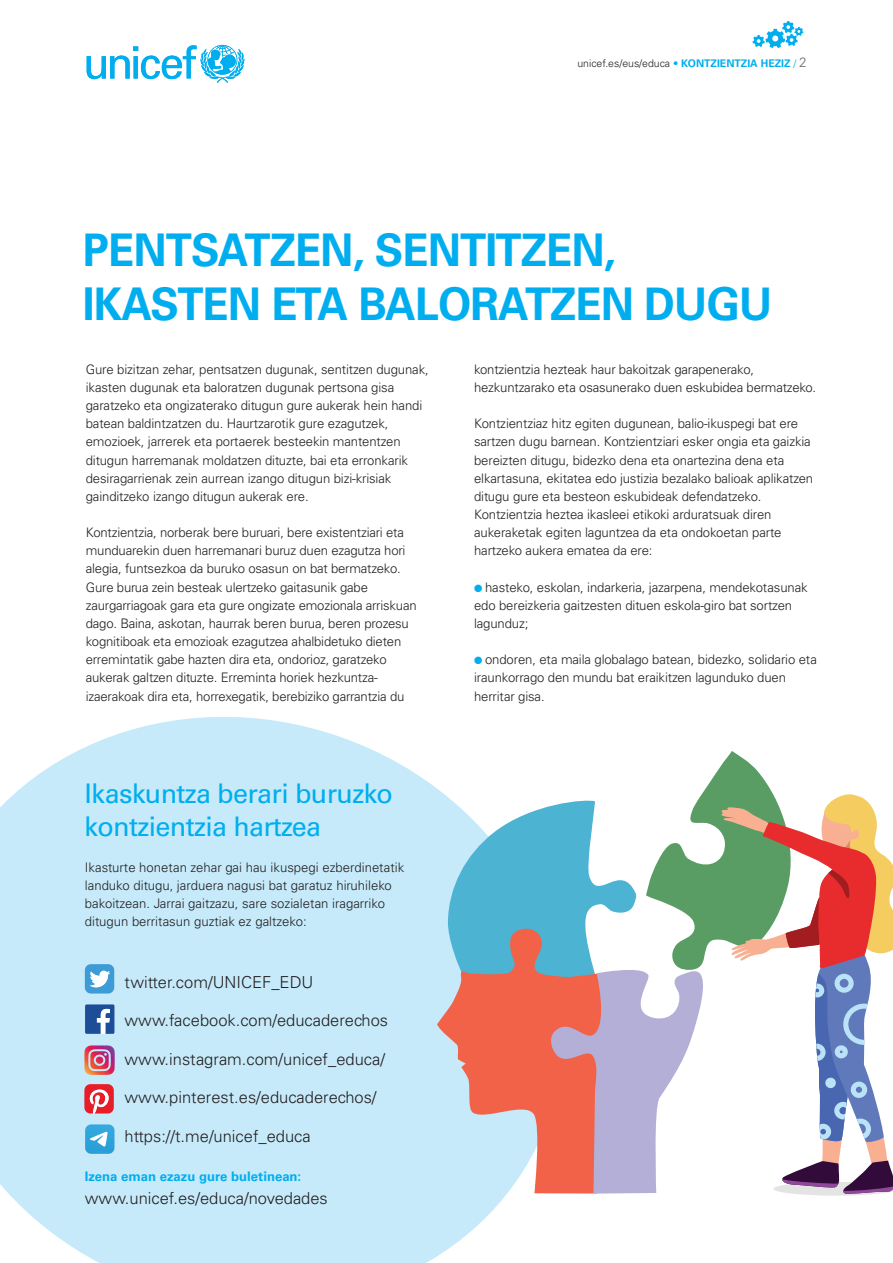
<style>
.page{position:relative;width:893px;height:1263px;background:#fff}
.page>*{position:absolute;margin:0;border:0;box-sizing:border-box;transform-origin:0 0}
.t1{font:700 45px/54px "Univers";letter-spacing:-.02em;color:#00aeef;scale:.95 1}
.t2{font:27px/32.4px "Univers";letter-spacing:-.025em;color:#00aeef}
.t3{font:300 16.5px "Univers";color:#231f20}
.t4{font:300 13.2px/18.1px "Univers";letter-spacing:-.01em;color:#231f20}
.t5{font:700 13.2px "Univers";color:#00aeef}
.t6{font:300 10.5px "Univers";color:#231f20}
.s1{color:#00aeef}
.s2{font-weight:700;color:#00aeef}
.s3{font-size:13.5px;color:#6c6d70}
</style>
<div class="page">
<svg style="left:0;top:717px;width:505px;height:546px;background:#caebfa"></svg>
<svg style="left:753px;top:21px;width:50px;height:27px"></svg>
<svg style="left:87px;top:45px;width:157px;height:38px"></svg>
<svg style="left:85px;top:1004px;width:29px;height:30px"></svg>
<svg style="left:84px;top:1045px;width:31px;height:30px"></svg>
<svg style="left:84px;top:1084px;width:30px;height:29px"></svg>
<svg style="left:85px;top:964px;width:29px;height:29px"></svg>
<div style="left:437px;top:928px;width:11px;height:265px;background:#c6eafa"></div>
<svg style="left:448px;top:751px;width:445px;height:445px"></svg>
<svg style="left:85px;top:1124px;width:30px;height:30px"></svg>
<p class="t6" style="left:577px;top:59px;width:231px">unicef.es/eus/educa <span class="s1">•</span> <span class="s2">KONTZIENTZIA HEZIZ</span> <span class="s1">/</span> <span class="s3">2</span></p>
<p class="t1" style="left:83px;top:227px;width:727px">PENTSATZEN, SENTITZEN,<br>IKASTEN ETA BALORATZEN DUGU</p>
<p class="t4" style="left:86px;top:361px;width:344px">Gure bizitzan zehar, pentsatzen dugunak, sentitzen dugunak, ikasten dugunak eta baloratzen dugunak pertsona gisa garatzeko eta ongizaterako ditugun gure aukerak hein handi batean baldintzatzen du. Haurtzarotik gure ezagutzek, emozioek, jarrerek eta portaerek besteekin mantentzen ditugun harremanak moldatzen dituzte, bai eta erronkarik desiragarrienak zein aurrean izango ditugun bizi-krisiak gainditzeko izango ditugun aukerak ere.</p>
<p class="t4" style="left:86px;top:525px;width:332px">Kontzientzia, norberak bere buruari, bere existentziari eta munduarekin duen harremanari buruz duen ezagutza hori alegia, funtsezkoa da buruko osasun on bat bermatzeko.<br>Gure burua zein besteak ulertzeko gaitasunik gabe zaurgarriagoak gara eta gure ongizate emozionala arriskuan dago. Baina, askotan, haurrak beren burua, beren prozesu kognitiboak eta emozioak ezagutzea ahalbidetuko dieten erremintatik gabe hazten dira eta, ondorioz, garatzeko aukerak galtzen dituzte. Erreminta horiek hezkuntza&shy;izaerakoak dira eta, horrexegatik, berebiziko garrantzia du</p>
<p class="t2" style="left:85px;top:780px;width:310px">Ikaskuntza berari buruzko kontzientzia hartzea</p>
<p class="t4" style="left:85px;top:860px;width:321px">Ikasturte honetan zehar gai hau ikuspegi ezberdinetatik landuko ditugu, jarduera nagusi bat garatuz hiruhileko bakoitzean. Jarrai gaitzazu, sare sozialetan iragarriko ditugun berritasun guztiak ez galtzeko:</p>
<p class="t3" style="left:125px;top:976px;width:190px">twitter.com/UNICEF_EDU</p>
<p class="t3" style="left:125px;top:1014px;width:265px">www.facebook.com/educaderechos</p>
<p class="t3" style="left:125px;top:1053px;width:262px">www.instagram.com/unicef_educa/</p>
<p class="t3" style="left:125px;top:1091px;width:253px">www.pinterest.es/educaderechos/</p>
<p class="t3" style="left:125px;top:1130px;width:188px">https://t.me/unicef_educa</p>
<p class="t5" style="left:85px;top:1172px;width:218px">Izena eman ezazu gure buletinean:</p>
<p class="t3" style="left:85px;top:1192px;width:244px">www.unicef.es/educa/novedades</p>
<p class="t4" style="left:474px;top:361px;width:344px">kontzientzia hezteak haur bakoitzak garapenerako, hezkuntzarako eta osasunerako duen eskubidea bermatzeko.</p>
<p class="t4" style="left:474px;top:416px;width:341px">Kontzientziaz hitz egiten dugunean, balio-ikuspegi bat ere sartzen dugu barnean. Kontzientziari esker ongia eta gaizkia bereizten ditugu, bidezko dena eta onartezina dena eta elkartasuna, ekitatea edo justizia bezalako balioak aplikatzen ditugu gure eta besteon eskubideak defendatzeko.<br>Kontzientzia heztea ikasleei etikoki arduratsuak diren aukeraketak egiten laguntzea da eta ondokoetan parte hartzeko aukera ematea da ere:</p>
<p class="t4" style="left:474px;top:579px;width:335px"><span class="s1">●</span> hasteko, eskolan, indarkeria, jazarpena, mendekotasunak edo bereizkeria gaitzesten dituen eskola-giro bat sortzen lagunduz;</p>
<p class="t4" style="left:474px;top:652px;width:344px"><span class="s1">●</span> ondoren, eta maila globalago batean, bidezko, solidario eta iraunkorrago den mundu bat eraikitzen lagunduko duen herritar gisa.</p>
</div>
